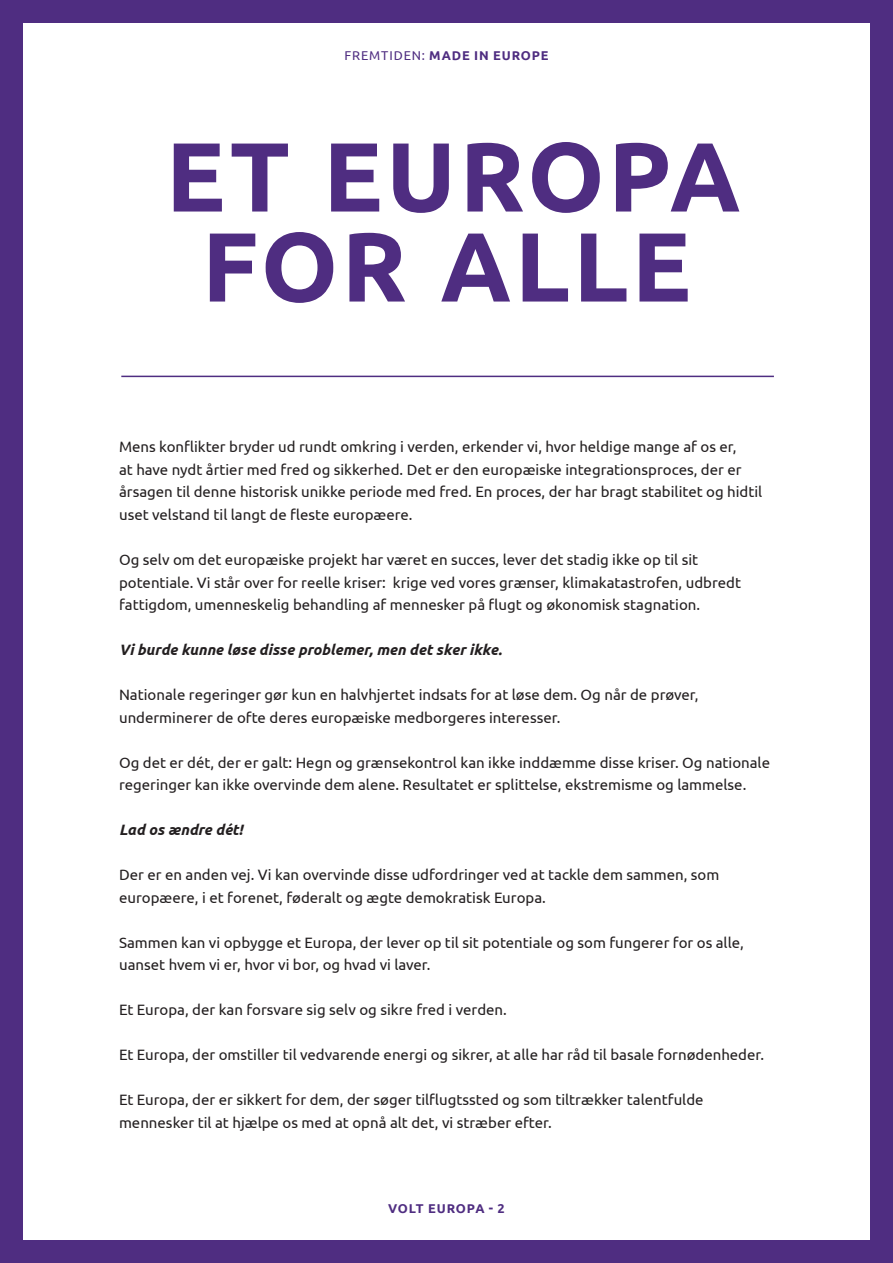
<style>
.page{position:relative;width:893px;height:1263px;background:#4f2d81}
.page>*{position:absolute;margin:0;border:0;box-sizing:border-box;transform-origin:0 0}
.t1{font:700 98.1px/90px "Ubuntu";letter-spacing:.035em;color:#4f2d81;text-align:center}
.t2{font:15px/22.5px "Ubuntu";color:#231f20}
.t3{font:italic 700 15px "Ubuntu";color:#231f20}
.t4{font:700 12.75px "Ubuntu";letter-spacing:.07em;color:#4f2d81}
.s1{font-weight:400}
</style>
<div class="page">
<div style="left:23px;top:23px;width:847px;height:1216px;background:#fff"></div>
<hr style="left:121px;top:376px;width:653px;height:1px;background:#4f2d81">
<p class="t4" style="left:344px;top:47px;width:206px"><span class="s1">FREMTIDEN:</span> MADE IN EUROPE</p>
<h1 class="t1" style="left:166px;top:130px;width:576px">ET EUROPA<br>FOR ALLE</h1>
<p class="t2" style="left:119px;top:435px;width:645px">Mens konflikter bryder ud rundt omkring i verden, erkender vi, hvor heldige mange af os er,<br>at have nydt årtier med fred og sikkerhed. Det er den europæiske integrationsproces, der er årsagen til denne historisk unikke periode med fred. En proces, der har bragt stabilitet og hidtil uset velstand til langt de fleste europæere.</p>
<p class="t2" style="left:119px;top:548px;width:623px">Og selv om det europæiske projekt har været en succes, lever det stadig ikke op til sit potentiale. Vi står over for reelle kriser: krige ved vores grænser, klimakatastrofen, udbredt fattigdom, umenneskelig behandling af mennesker på flugt og økonomisk stagnation.</p>
<p class="t3" style="left:119px;top:640px;width:384px">Vi burde kunne løse disse problemer, men det sker ikke.</p>
<p class="t2" style="left:119px;top:683px;width:581px">Nationale regeringer gør kun en halvhjertet indsats for at løse dem. Og når de prøver, underminerer de ofte deres europæiske medborgeres interesser.</p>
<p class="t2" style="left:119px;top:750px;width:653px">Og det er dét, der er galt: Hegn og grænsekontrol kan ikke inddæmme disse kriser. Og nationale regeringer kan ikke overvinde dem alene. Resultatet er splittelse, ekstremisme og lammelse.</p>
<p class="t3" style="left:119px;top:820px;width:125px">Lad os ændre dét!</p>
<p class="t2" style="left:119px;top:863px;width:602px">Der er en anden vej. Vi kan overvinde disse udfordringer ved at tackle dem sammen, som europæere, i et forenet, føderalt og ægte demokratisk Europa.</p>
<p class="t2" style="left:119px;top:930px;width:626px">Sammen kan vi opbygge et Europa, der lever op til sit potentiale og som fungerer for os alle, uanset hvem vi er, hvor vi bor, og hvad vi laver.</p>
<p class="t2" style="left:119px;top:998px;width:389px">Et Europa, der kan forsvare sig selv og sikre fred i verden.</p>
<p class="t2" style="left:119px;top:1043px;width:647px">Et Europa, der omstiller til vedvarende energi og sikrer, at alle har råd til basale fornødenheder.</p>
<p class="t2" style="left:119px;top:1088px;width:586px">Et Europa, der er sikkert for dem, der søger tilflugtssted og som tiltrækker talentfulde mennesker til at hjælpe os med at opnå alt det, vi stræber efter.</p>
<p class="t4" style="left:388px;top:1201px;width:118px">VOLT EUROPA - 2</p>
</div>
